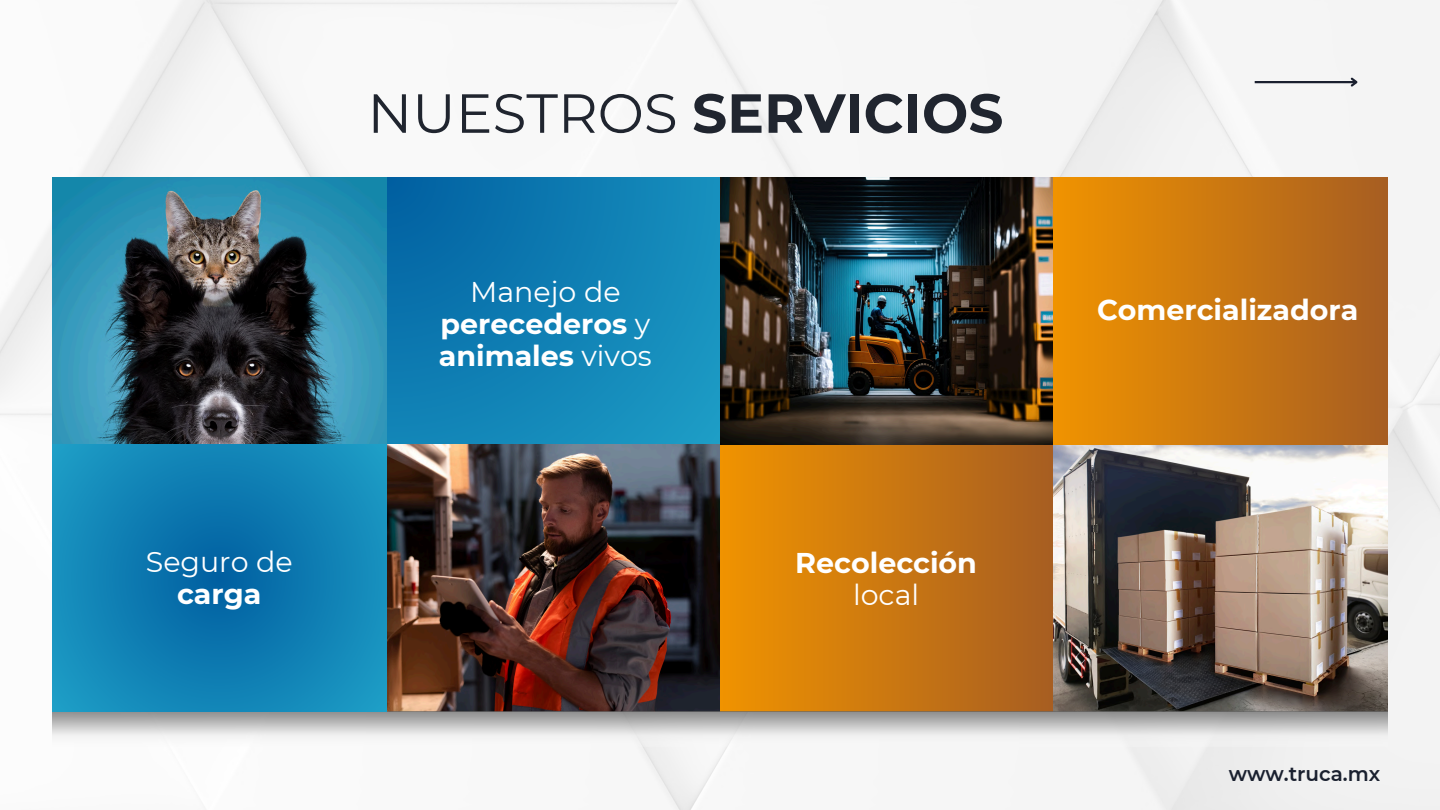
<style>
.page{position:relative;width:1440px;height:810px;background:#fff}
.page>*{position:absolute;margin:0;border:0;box-sizing:border-box;transform-origin:0 0}
.t1{font:700 55px "Montserrat";color:#20252f}
.t2{font:700 28.5px/32.2px "Montserrat";color:#fff;text-align:center}
.t3{font:28.5px/32.2px "Montserrat";color:#fff;text-align:center}
.t4{font:600 20px "Montserrat";color:#1a202f}
.s1{font-weight:400}
.s2{font-weight:700}
</style>
<div class="page">
<img style="left:0;top:0;width:1440px;height:810px">
<svg style="left:386px;top:177px;width:334px;height:267px;background:#1080b4"></svg>
<img style="left:52px;top:177px;width:334px;height:267px">
<img style="left:386px;top:444px;width:334px;height:267px">
<div style="left:720px;top:405px;width:334px;height:306px;background:linear-gradient(to right,#f09300,#a75e22)"></div>
<img style="left:720px;top:177px;width:334px;height:267px">
<img style="left:1054px;top:444px;width:334px;height:267px">
<div style="left:52px;top:712px;width:1336px;height:34px;background:linear-gradient(to bottom,#979797,#fff)"></div>
<svg style="left:52px;top:444px;width:334px;height:267px;background:#1081b5"></svg>
<div style="left:1054px;top:177px;width:334px;height:267px;background:linear-gradient(to right,#f09300,#a75e22)"></div>
<hr style="left:1255px;top:81px;width:101px;height:2px;background:#1a202f">
<svg style="left:1349px;top:76px;width:11px;height:13px"></svg>
<h2 class="t1" style="left:367px;top:80px;width:637px"><span class="s1">NUESTROS</span> SERVICIOS</h2>
<h1 class="t2" style="left:439px;top:276px;width:214px"><span class="s1">Manejo de </span>perecederos <span class="s1">y </span>animales <span class="s1">vivos</span></h1>
<h3 class="t3" style="left:146px;top:546px;width:148px">Seguro de <span class="s2">carga</span></h3>
<h3 class="t2" style="left:795px;top:546px;width:183px">Recolección <span class="s1">local</span></h3>
<h3 class="t2" style="left:1097px;top:294px;width:263px">Comercializadora</h3>
<p class="t4" style="left:1229px;top:762px;width:153px">www.truca.mx</p>
</div>
